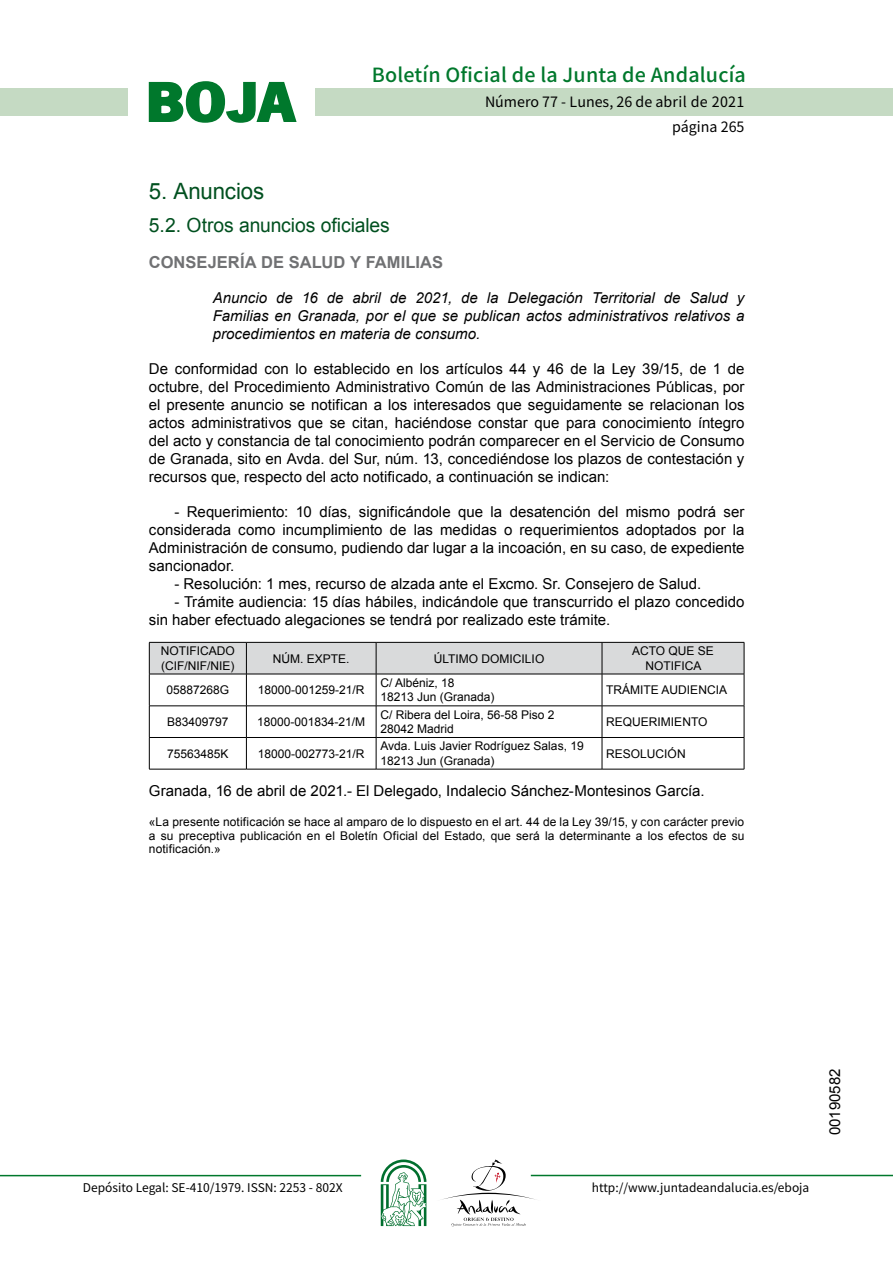
<style>
.page{position:relative;width:893px;height:1263px;background:#fff}
.page>*{position:absolute;margin:0;border:0;box-sizing:border-box;transform-origin:0 0}
.t1{font:700 57.75px "News Got T";color:#00782c;scale:1.14 1}
.t2{font:22.5px "Arial";letter-spacing:-.005em;color:#00501f}
.t3{font:500 19.5px "Noto Sans HK";letter-spacing:.01em;color:#00782c}
.t4{font:19.5px "Arial";letter-spacing:-.005em;color:#00501f}
.t5{font:700 16.5px "Arial";letter-spacing:.005em;color:#707173}
.t6{font:15px/18px "Arial";color:#000;text-align:justify}
.t7{font:italic 15px/18px "Arial";color:#000;text-align:justify}
.t8{font:14.25px/24.5px "Noto Sans HK";color:#000;text-align:right}
.t9{font:12px/14.4px "Arial";color:#000}
.t10{font:12px "Noto Sans HK";color:#000}
</style>
<div class="page">
<div style="left:315px;top:88px;width:577px;height:28px;background:#c5dac3"></div>
<div style="left:0;top:88px;width:128px;height:28px;background:#c5dac3"></div>
<hr style="left:0;top:1175px;width:361px;height:1px;background:#00782c">
<hr style="left:531px;top:1175px;width:361px;height:1px;background:#00782c">
<svg style="left:148px;top:81px;width:149px;height:42px"></svg>
<svg style="left:442px;top:1159px;width:100px;height:67px"></svg>
<svg style="left:381px;top:1160px;width:45px;height:66px"></svg>
<div style="left:150px;top:643px;width:593px;height:31px;background:#d9dadb"></div>
<hr style="left:149px;top:642px;width:97px;height:1px;background:#000">
<hr style="left:149px;top:643px;width:1px;height:31px;background:#000">
<hr style="left:246px;top:642px;width:130px;height:1px;background:#000">
<hr style="left:246px;top:643px;width:1px;height:31px;background:#000">
<hr style="left:376px;top:642px;width:226px;height:1px;background:#000">
<hr style="left:376px;top:643px;width:1px;height:31px;background:#000">
<hr style="left:602px;top:642px;width:142px;height:1px;background:#000">
<hr style="left:601px;top:643px;width:1px;height:31px;background:#000">
<hr style="left:743px;top:643px;width:1px;height:31px;background:#000">
<hr style="left:149px;top:674px;width:97px;height:1px;background:#000">
<hr style="left:149px;top:674px;width:1px;height:32px;background:#000">
<hr style="left:246px;top:674px;width:130px;height:1px;background:#000">
<hr style="left:246px;top:674px;width:1px;height:32px;background:#000">
<hr style="left:376px;top:674px;width:226px;height:1px;background:#000">
<hr style="left:376px;top:674px;width:1px;height:32px;background:#000">
<hr style="left:602px;top:674px;width:142px;height:1px;background:#000">
<hr style="left:601px;top:674px;width:1px;height:32px;background:#000">
<hr style="left:743px;top:674px;width:1px;height:32px;background:#000">
<hr style="left:149px;top:706px;width:97px;height:1px;background:#000">
<hr style="left:149px;top:706px;width:1px;height:31px;background:#000">
<hr style="left:246px;top:706px;width:130px;height:1px;background:#000">
<hr style="left:246px;top:706px;width:1px;height:31px;background:#000">
<hr style="left:376px;top:706px;width:226px;height:1px;background:#000">
<hr style="left:376px;top:706px;width:1px;height:31px;background:#000">
<hr style="left:602px;top:706px;width:142px;height:1px;background:#000">
<hr style="left:601px;top:706px;width:1px;height:31px;background:#000">
<hr style="left:743px;top:706px;width:1px;height:31px;background:#000">
<hr style="left:149px;top:737px;width:97px;height:1px;background:#000">
<hr style="left:149px;top:738px;width:1px;height:31px;background:#000">
<hr style="left:246px;top:737px;width:130px;height:1px;background:#000">
<hr style="left:246px;top:738px;width:1px;height:31px;background:#000">
<hr style="left:376px;top:737px;width:226px;height:1px;background:#000">
<hr style="left:376px;top:738px;width:1px;height:31px;background:#000">
<hr style="left:602px;top:737px;width:142px;height:1px;background:#000">
<hr style="left:601px;top:738px;width:1px;height:31px;background:#000">
<hr style="left:743px;top:738px;width:1px;height:31px;background:#000">
<hr style="left:149px;top:769px;width:97px;height:1px;background:#000">
<hr style="left:246px;top:769px;width:130px;height:1px;background:#000">
<hr style="left:376px;top:769px;width:226px;height:1px;background:#000">
<hr style="left:602px;top:769px;width:142px;height:1px;background:#000">
<h1 class="t1" style="left:145px;top:68px;width:133px">BOJA</h1>
<h3 class="t3" style="left:372px;top:64px;width:375px">Boletín Oficial de la Junta de Andalucía</h3>
<p class="t8" style="left:485px;top:90px;width:261px">Número 77 - Lunes, 26 de abril de 2021 página 265</p>
<h2 class="t2" style="left:149px;top:177px;width:117px">5. Anuncios</h2>
<h3 class="t4" style="left:149px;top:212px;width:242px">5.2. Otros anuncios oficiales</h3>
<p class="t5" style="left:149px;top:251px;width:296px">CONSEJERÍA DE SALUD Y FAMILIAS</p>
<p class="t7" style="left:213px;top:289px;width:533px">Anuncio de 16 de abril de 2021, de la Delegación Territorial de Salud y Familias en Granada, por el que se publican actos administrativos relativos a procedimientos en materia de consumo.</p>
<p class="t6" style="left:149px;top:360px;width:597px">De conformidad con lo establecido en los artículos 44 y 46 de la Ley 39/15, de 1 de octubre, del Procedimiento Administrativo Común de las Administraciones Públicas, por el presente anuncio se notifican a los interesados que seguidamente se relacionan los actos administrativos que se citan, haciéndose constar que para conocimiento íntegro del acto y constancia de tal conocimiento podrán comparecer en el Servicio de Consumo de Granada, sito en Avda. del Sur, núm. 13, concediéndose los plazos de contestación y recursos que, respecto del acto notificado, a continuación se indican:</p>
<p class="t6" style="left:149px;top:503px;width:597px;text-indent:26px">- Requerimiento: 10 días, significándole que la desatención del mismo podrá ser considerada como incumplimiento de las medidas o requerimientos adoptados por la Administración de consumo, pudiendo dar lugar a la incoación, en su caso, de expediente sancionador.</p>
<p class="t6" style="left:174px;top:575px;width:528px">- Resolución: 1 mes, recurso de alzada ante el Excmo. Sr. Consejero de Salud.</p>
<p class="t6" style="left:149px;top:593px;width:597px;text-indent:26px">- Trámite audiencia: 15 días hábiles, indicándole que transcurrido el plazo concedido sin haber efectuado alegaciones se tendrá por realizado este trámite.</p>
<p class="t9" style="left:161px;top:644px;width:76px">NOTIFICADO (CIF/NIF/NIE)</p>
<p class="t9" style="left:273px;top:651px;width:78px">NÚM. EXPTE.</p>
<p class="t9" style="left:434px;top:651px;width:112px">ÚLTIMO DOMICILIO</p>
<p class="t9" style="left:632px;top:644px;width:83px;text-align:center">ACTO QUE SE<br>NOTIFICA</p>
<p class="t9" style="left:166px;top:683px;width:64px">05887268G</p>
<p class="t9" style="left:258px;top:683px;width:108px">18000-001259-21/R</p>
<p class="t9" style="left:380px;top:676px;width:116px">C/ Albéniz, 18<br>18213 Jun (Granada)</p>
<p class="t9" style="left:606px;top:683px;width:122px">TRÁMITE AUDIENCIA</p>
<p class="t9" style="left:167px;top:715px;width:63px">B83409797</p>
<p class="t9" style="left:257px;top:715px;width:110px">18000-001834-21/M</p>
<p class="t9" style="left:380px;top:708px;width:176px">C/ Ribera del Loira, 56-58 Piso 2<br>28042 Madrid</p>
<p class="t9" style="left:606px;top:715px;width:103px">REQUERIMIENTO</p>
<p class="t9" style="left:167px;top:746px;width:63px">75563485K</p>
<p class="t9" style="left:258px;top:746px;width:108px">18000-002773-21/R</p>
<p class="t9" style="left:380px;top:739px;width:205px">Avda. Luis Javier Rodríguez Salas, 19<br>18213 Jun (Granada)</p>
<p class="t9" style="left:606px;top:746px;width:81px">RESOLUCIÓN</p>
<p class="t6" style="left:149px;top:782px;width:557px">Granada, 16 de abril de 2021.- El Delegado, Indalecio Sánchez-Montesinos García.</p>
<p class="t9" style="left:149px;top:815px;width:597px;line-height:13.5px;text-align:justify">«La presente notificación se hace al amparo de lo dispuesto en el art. 44 de la Ley 39/15, y con carácter previo a su preceptiva publicación en el Boletín Oficial del Estado, que será la determinante a los efectos de su notificación.»</p>
<p class="t10" style="left:83px;top:1181px;width:261px">Depósito Legal: SE-410/1979. ISSN: 2253 - 802X</p>
<p class="t10" style="left:592px;top:1181px;width:219px">http://www.juntadeandalucia.es/eboja</p>
<p class="t6" style="left:826px;top:1135px;width:68px;rotate:-90deg">00190582</p>
</div>
